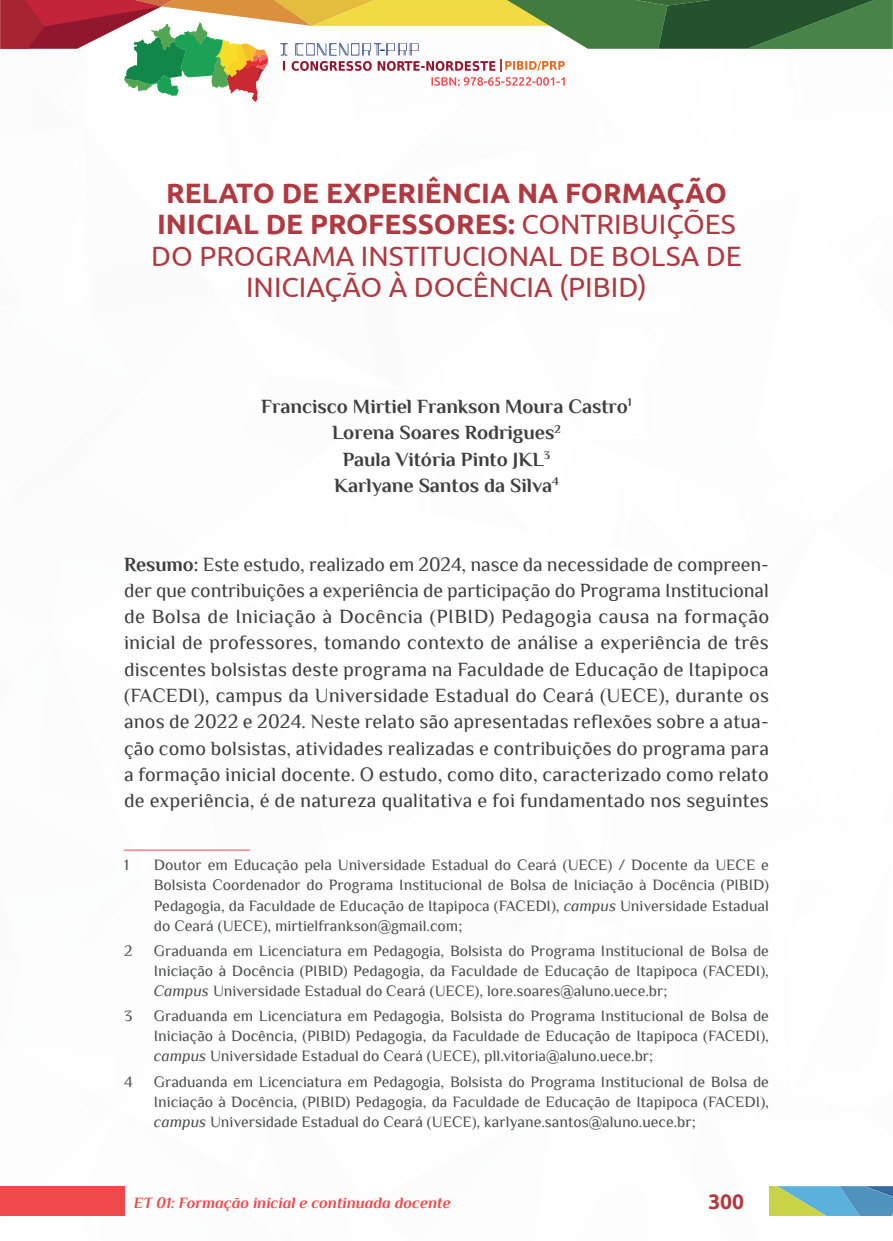
<style>
.page{position:relative;width:893px;height:1241px;background:#fff}
.page>*{position:absolute;margin:0;border:0;box-sizing:border-box;transform-origin:0 0}
._0_TITULO{font:28px/31.5px "Ubuntu";color:#af3a41;text-align:center}
.t1{font:700 21px "Ubuntu";color:#af3a41}
._2_RESUMO{font:20.12px/26.2px "Philosopher";letter-spacing:.01em;color:#3e3e3f;text-align:justify}
._1_AUTOR{font:700 20.12px "Philosopher";color:#3e3e3f}
._11_RODAPÉ{font:15.75px/20.1px "Philosopher";color:#4b4c4d;text-align:justify}
.t2{font:italic 700 15.75px "Philosopher";color:#ef484b}
.s1{font-weight:700}
.s2{font-style:italic}
</style>
<div class="page">
<div style="left:0;top:1185px;width:124px;height:30px;background:#ef484b"></div>
<svg style="left:0;top:0;width:892px;height:102px"></svg>
<svg style="left:769px;top:1186px;width:124px;height:29px"></svg>
<hr style="left:124px;top:849px;width:126px;height:1px;background:#ef484b">
<p class="_0_TITULO" style="left:151px;top:176px;width:592px"><span class="s1">RELATO DE EXPERIÊNCIA NA FORMAÇÃO INICIAL DE PROFESSORES:</span> CONTRIBUIÇÕES DO PROGRAMA INSTITUCIONAL DE BOLSA DE INICIAÇÃO À DOCÊNCIA (PIBID)</p>
<p class="_1_AUTOR" style="left:261px;top:395px;width:372px">Francisco Mirtiel Frankson Moura Castro<sup>1</sup></p>
<p class="_1_AUTOR" style="left:332px;top:422px;width:230px">Lorena Soares Rodrigues<sup>2</sup></p>
<p class="_1_AUTOR" style="left:343px;top:448px;width:209px">Paula Vitória Pinto JKL<sup>3</sup></p>
<p class="_1_AUTOR" style="left:334px;top:474px;width:226px">Karlyane Santos da Silva<sup>4</sup></p>
<p class="_2_RESUMO" style="left:124px;top:551px;width:647px"><span class="s1">Resumo:</span> Este estudo, realizado em 2024, nasce da necessidade de compreen&shy;der que contribuições a experiência de participação do Programa Institucional de Bolsa de Iniciação à Docência (PIBID) Pedagogia causa na formação inicial de professores, tomando contexto de análise a experiência de três discentes bolsistas deste programa na Faculdade de Educação de Itapipoca (FACEDI), campus da Universidade Estadual do Ceará (UECE), durante os anos de 2022 e 2024. Neste relato são apresentadas reflexões sobre a atua&shy;ção como bolsistas, atividades realizadas e contribuições do programa para a formação inicial docente. O estudo, como dito, caracterizado como relato de experiência, é de natureza qualitativa e foi fundamentado nos seguintes</p>
<p class="_11_RODAPÉ" style="left:124px;top:855px;width:6px">1</p>
<p class="_11_RODAPÉ" style="left:154px;top:855px;width:617px">Doutor em Educação pela Universidade Estadual do Ceará (UECE) / Docente da UECE e Bolsista Coordenador do Programa Institucional de Bolsa de Iniciação à Docência (PIBID)<br>Pedagogia, da Faculdade de Educação de Itapipoca (FACEDI), <span class="s2">campus</span> Universidade Estadual do Ceará (UECE), mirtielfrankson@gmail.com;</p>
<p class="_11_RODAPÉ" style="left:124px;top:940px;width:10px">2</p>
<p class="_11_RODAPÉ" style="left:154px;top:940px;width:617px">Graduanda em Licenciatura em Pedagogia, Bolsista do Programa Institucional de Bolsa de Iniciação à Docência (PIBID) Pedagogia, da Faculdade de Educação de Itapipoca (FACEDI), <span class="s2">Campus</span> Universidade Estadual do Ceará (UECE), lore.soares@aluno.uece.br;</p>
<p class="_11_RODAPÉ" style="left:124px;top:1005px;width:10px">3</p>
<p class="_11_RODAPÉ" style="left:154px;top:1005px;width:617px">Graduanda em Licenciatura em Pedagogia, Bolsista do Programa Institucional de Bolsa de Iniciação à Docência, (PIBID) Pedagogia, da Faculdade de Educação de Itapipoca (FACEDI), <span class="s2">campus</span> Universidade Estadual do Ceará (UECE), pll.vitoria@aluno.uece.br;</p>
<p class="_11_RODAPÉ" style="left:124px;top:1071px;width:10px">4</p>
<p class="_11_RODAPÉ" style="left:154px;top:1071px;width:617px">Graduanda em Licenciatura em Pedagogia, Bolsista do Programa Institucional de Bolsa de Iniciação à Docência, (PIBID) Pedagogia, da Faculdade de Educação de Itapipoca (FACEDI), <span class="s2">campus</span> Universidade Estadual do Ceará (UECE), karlyane.santos@aluno.uece.br;</p>
<p class="t2" style="left:134px;top:1193px;width:318px">ET 01: Formação inicial e continuada docente</p>
<h2 class="t1" style="left:708px;top:1188px;width:37px">300</h2>
</div>
